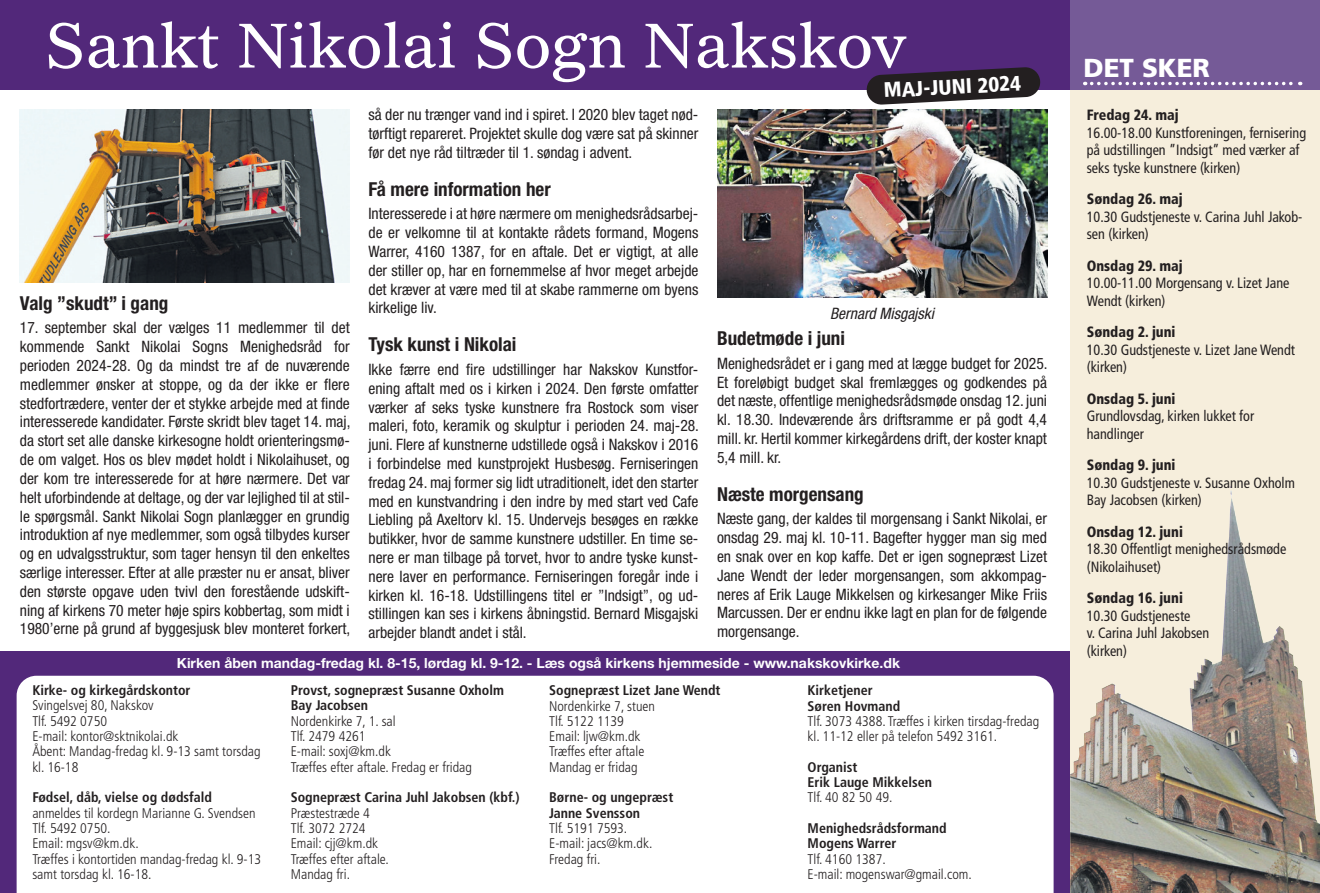
<style>
.page{position:relative;width:1320px;height:893px;background:#fff}
.page>*{position:absolute;margin:0;border:0;box-sizing:border-box;transform-origin:0 0}
.t1{font:61.6px "Gazette LT Std";color:#fff}
.t2{font:900 26.07px "Frutiger LT Std";color:#fff}
.t3{font:900 condensed 21px "Frutiger LT Std";color:#fff}
.t4{font:700 condensed 19.25px "Helvetica Neue LT Std";color:#231f20}
.t5{font:condensed 15.75px/18.7px "Helvetica Neue LT Std";color:#231f20;text-align:justify}
.t6{font:italic condensed 15.75px "Helvetica Neue LT Std";color:#231f20}
.t7{font:condensed 14.88px/17.5px "Frutiger LT Std";color:#231f20;scale:.95 1}
.t8{font:900 condensed 14.88px "Frutiger LT Std";color:#231f20;scale:.95 1}
.t9{font:300 condensed 14px/15.4px "Frutiger LT Std";color:#231f20}
.t10{font:700 condensed 14px/15.4px "Frutiger LT Std";color:#231f20}
.t11{font:700 14px "Helvetica Neue LT Std";color:#fff}
</style>
<div class="page">
<div style="left:0;top:651px;width:1070px;height:242px;background:#52287a"></div>
<div style="left:0;top:0;width:1320px;height:89px;background:#52287a"></div>
<div style="left:1070px;top:0;width:250px;height:893px;background:#f6eedc"></div>
<div style="left:1070px;top:0;width:250px;height:89px;background:#755a97"></div>
<div style="left:17px;top:676px;width:1036px;height:217px;background:#fff"></div>
<img style="left:1070px;top:487px;width:250px;height:406px">
<svg style="left:1091px;top:82px;width:209px;height:3px"></svg>
<svg style="left:866px;top:67px;width:174px;height:38px"></svg>
<img style="left:20px;top:109px;width:330px;height:174px">
<img style="left:717px;top:109px;width:330px;height:189px">
<h1 class="t1" style="left:45px;top:7px;width:864px">Sankt Nikolai Sogn Nakskov</h1>
<h3 class="t3" style="left:883px;top:78px;width:139px;rotate:-3deg">MAJ-JUNI 2024</h3>
<p class="t4" style="left:20px;top:291px;width:150px">Valg ”skudt” i gang</p>
<p class="t5" style="left:20px;top:318px;width:332px">17. september skal der vælges 11 medlemmer til det kommende Sankt Nikolai Sogns Menighedsråd for perioden 2024-28. Og da mindst tre af de nuværende medlemmer ønsker at stoppe, og da der ikke er flere stedfortrædere, venter der et stykke arbejde med at finde interesserede kandidater. Første skridt blev taget 14. maj, da stort set alle danske kirkesogne holdt orienteringsmø&shy;de om valget. Hos os blev mødet holdt i Nikolaihuset, og der kom tre interesserede for at høre nærmere. Det var helt uforbindende at deltage, og der var lejlighed til at stil&shy;le spørgsmål. Sankt Nikolai Sogn planlægger en grundig introduktion af nye medlemmer, som også tilbydes kurser og en udvalgsstruktur, som tager hensyn til den enkeltes særlige interesser. Efter at alle præster nu er ansat, bliver den største opgave uden tvivl den forestående udskift&shy;ning af kirkens 70 meter høje spirs kobbertag, som midt i 1980’erne på grund af byggesjusk blev monteret forkert,</p>
<p class="t5" style="left:368px;top:105px;width:331px">så der nu trænger vand ind i spiret. I 2020 blev taget nød&shy;tørftigt repareret. Projektet skulle dog være sat på skinner før det nye råd tiltræder til 1. søndag i advent.</p>
<p class="t4" style="left:368px;top:177px;width:184px">Få mere information her</p>
<p class="t5" style="left:368px;top:204px;width:331px">Interesserede i at høre nærmere om menighedsrådsarbej&shy;de er velkomne til at kontakte rådets formand, Mogens Warrer, 4160 1387, for en aftale. Det er vigtigt, at alle der stiller op, har en fornemmelse af hvor meget arbejde det kræver at være med til at skabe rammerne om byens kirkelige liv.</p>
<p class="t4" style="left:368px;top:333px;width:150px">Tysk kunst i Nikolai</p>
<p class="t5" style="left:368px;top:360px;width:332px">Ikke færre end fire udstillinger har Nakskov Kunstfor&shy;ening aftalt med os i kirken i 2024. Den første omfatter værker af seks tyske kunstnere fra Rostock som viser maleri, foto, keramik og skulptur i perioden 24. maj-28. juni. Flere af kunstnerne udstillede også i Nakskov i 2016 i forbindelse med kunstprojekt Husbesøg. Ferniseringen fredag 24. maj former sig lidt utraditionelt, idet den starter med en kunstvandring i den indre by med start ved Cafe Liebling på Axeltorv kl. 15. Undervejs besøges en række butikker, hvor de samme kunstnere udstiller. En time se&shy;nere er man tilbage på torvet, hvor to andre tyske kunst&shy;nere laver en performance. Ferniseringen foregår inde i kirken kl. 16-18. Udstillingens titel er ”Indsigt”, og ud&shy;stillingen kan ses i kirkens åbningstid. Bernard Misgajski arbejder blandt andet i stål.</p>
<p class="t6" style="left:830px;top:304px;width:105px">Bernard Misgajski</p>
<p class="t4" style="left:717px;top:327px;width:129px">Budetmøde i juni</p>
<p class="t5" style="left:717px;top:354px;width:332px">Menighedsrådet er i gang med at lægge budget for 2025.<br>Et foreløbigt budget skal fremlægges og godkendes på det næste, offentlige menighedsrådsmøde onsdag 12. juni kl. 18.30. Indeværende års driftsramme er på godt 4,4 mill. kr. Hertil kommer kirkegårdens drift, der koster knapt 5,4 mill. kr.</p>
<p class="t4" style="left:717px;top:482px;width:148px">Næste morgensang</p>
<p class="t5" style="left:717px;top:509px;width:331px">Næste gang, der kaldes til morgensang i Sankt Nikolai, er onsdag 29. maj kl. 10-11. Bagefter hygger man sig med en snak over en kop kaffe. Det er igen sognepræst Lizet Jane Wendt der leder morgensangen, som akkompag&shy;neres af Erik Lauge Mikkelsen og kirkesanger Mike Friis Marcussen. Der er endnu ikke lagt en plan for de følgende morgensange.</p>
<p class="t11" style="left:177px;top:654px;width:724px">Kirken åben mandag-fredag kl. 8-15, lørdag kl. 9-12. - Læs også kirkens hjemmeside - www.nakskovkirke.dk</p>
<p class="t10" style="left:32px;top:683px;width:160px">Kirke- og kirkegårdskontor</p>
<p class="t9" style="left:32px;top:698px;width:230px">Svingelsvej 80, Nakskov<br>Tlf. 5492 0750<br>E-mail: kontor@sktnikolai.dk<br>Åbent: Mandag-fredag kl. 9-13 samt torsdag kl. 16-18</p>
<p class="t10" style="left:32px;top:790px;width:181px">Fødsel, dåb, vielse og dødsfald</p>
<p class="t9" style="left:32px;top:805px;width:230px">anmeldes til kordegn Marianne G. Svendsen<br>Tlf. 5492 0750.<br>Email: mgsv@km.dk.<br>Træffes i kontortiden mandag-fredag kl. 9-13 samt torsdag kl. 16-18.</p>
<p class="t10" style="left:291px;top:683px;width:215px">Provst, sognepræst Susanne Oxholm<br>Bay Jacobsen</p>
<p class="t9" style="left:291px;top:713px;width:183px">Nordenkirke 7, 1. sal<br>Tlf. 2479 4261<br>E-mail: soxj@km.dk<br>Træffes efter aftale. Fredag er fridag</p>
<p class="t10" style="left:291px;top:790px;width:230px">Sognepræst Carina Juhl Jakobsen (kbf.)</p>
<p class="t9" style="left:291px;top:805px;width:99px">Præstestræde 4<br>Tlf. 3072 2724<br>Email: cjj@km.dk<br>Træffes efter aftale.<br>Mandag fri.</p>
<p class="t10" style="left:549px;top:683px;width:173px">Sognepræst Lizet Jane Wendt</p>
<p class="t9" style="left:549px;top:698px;width:107px">Nordenkirke 7, stuen<br>Tlf. 5122 1139<br>Email: ljw@km.dk<br>Træffes efter aftale<br>Mandag er fridag</p>
<p class="t10" style="left:549px;top:790px;width:126px">Børne- og ungepræst<br>Janne Svensson</p>
<p class="t9" style="left:549px;top:821px;width:105px">Tlf. 5191 7593.<br>E-mail: jacs@km.dk.<br>Fredag fri.</p>
<p class="t10" style="left:807px;top:683px;width:94px">Kirketjener<br>Søren Hovmand</p>
<p class="t9" style="left:807px;top:713px;width:233px">Tlf. 3073 4388. Træffes i kirken tirsdag-fredag kl. 11-12 eller på telefon 5492 3161.</p>
<p class="t10" style="left:807px;top:759px;width:126px">Organist<br>Erik Lauge Mikkelsen</p>
<p class="t9" style="left:807px;top:790px;width:86px">Tlf. 40 82 50 49.</p>
<p class="t10" style="left:807px;top:821px;width:141px">Menighedsrådsformand<br>Mogens Warrer</p>
<p class="t9" style="left:807px;top:851px;width:166px">Tlf. 4160 1387.<br>E-mail: mogenswar@gmail.com.</p>
<h2 class="t2" style="left:1083px;top:52px;width:128px">DET SKER</h2>
<p class="t8" style="left:1086px;top:106px;width:98px">Fredag 24. maj</p>
<p class="t7" style="left:1086px;top:124px;width:232px">16.00-18.00 Kunstforeningen, fernisering på udstillingen ”Indsigt” med værker af seks tyske kunstnere (kirken)</p>
<p class="t8" style="left:1086px;top:190px;width:102px">Søndag 26. maj</p>
<p class="t7" style="left:1086px;top:208px;width:228px">10.30 Gudstjeneste v. Carina Juhl Jakob&shy;sen (kirken)</p>
<p class="t8" style="left:1086px;top:257px;width:102px">Onsdag 29. maj</p>
<p class="t7" style="left:1086px;top:274px;width:215px">10.00-11.00 Morgensang v. Lizet Jane<br>Wendt (kirken)</p>
<p class="t8" style="left:1086px;top:323px;width:95px">Søndag 2. juni</p>
<p class="t7" style="left:1086px;top:341px;width:221px">10.30 Gudstjeneste v. Lizet Jane Wendt (kirken)</p>
<p class="t8" style="left:1086px;top:390px;width:95px">Onsdag 5. juni</p>
<p class="t7" style="left:1086px;top:407px;width:178px">Grundlovsdag, kirken lukket for handlinger</p>
<p class="t8" style="left:1086px;top:456px;width:95px">Søndag 9. juni</p>
<p class="t7" style="left:1086px;top:474px;width:221px">10.30 Gudstjeneste v. Susanne Oxholm<br>Bay Jacobsen (kirken)</p>
<p class="t8" style="left:1086px;top:523px;width:103px">Onsdag 12. juni</p>
<p class="t7" style="left:1086px;top:540px;width:212px">18.30 Offentligt menighedsrådsmøde (Nikolaihuset)</p>
<p class="t8" style="left:1086px;top:589px;width:103px">Søndag 16. juni</p>
<p class="t7" style="left:1086px;top:607px;width:131px">10.30 Gudstjeneste<br>v. Carina Juhl Jakobsen (kirken)</p>
</div>
